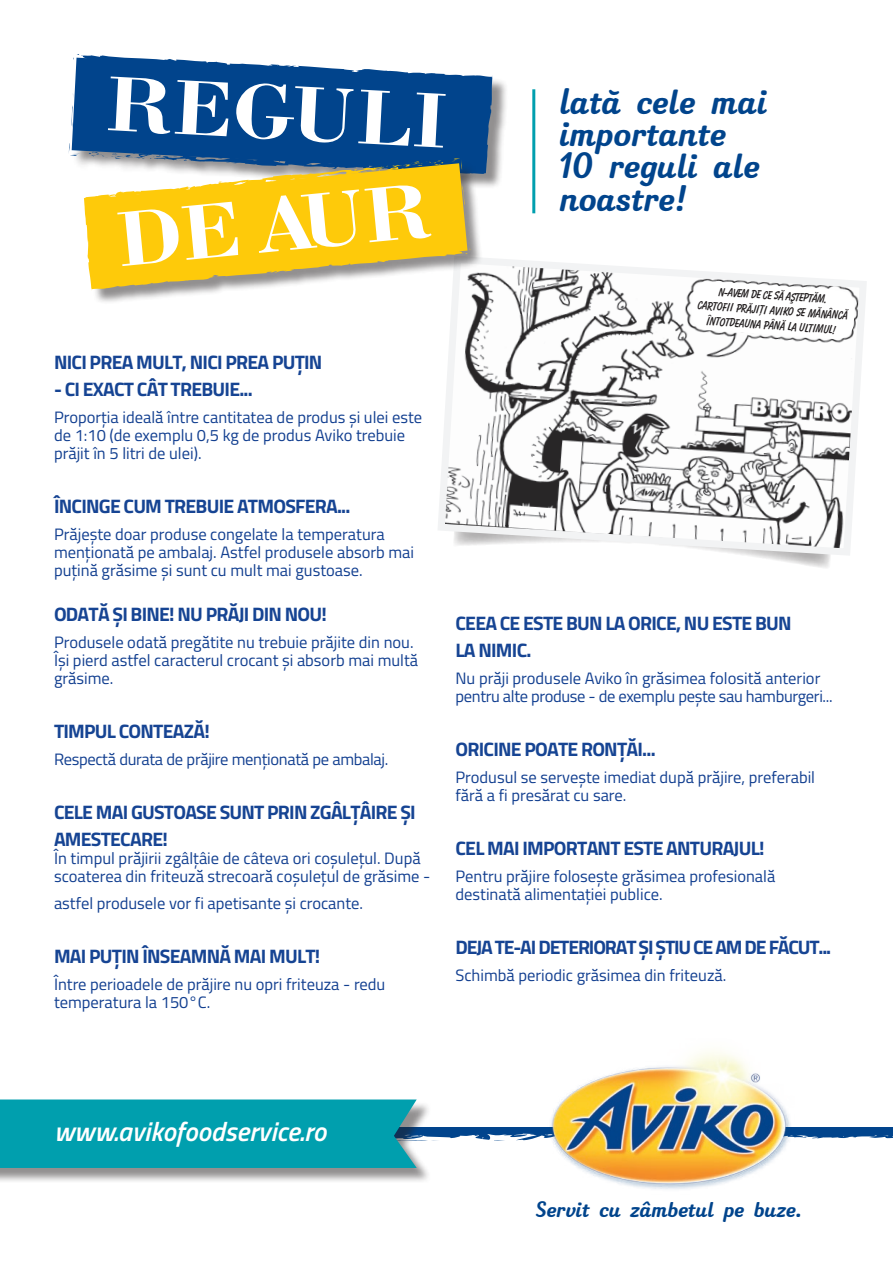
<style>
.page{position:relative;width:893px;height:1263px;background:#fff}
.page>*{position:absolute;margin:0;border:0;box-sizing:border-box;transform-origin:0 0}
.t1{font:700 81.9px "Bodoni";color:#fff;scale:1.09 1}
.t2{font:41.55px/32.1px "softipenscript";color:#01448c}
.t3{font:italic 600 27px "Titillium";color:#fff}
.t4{font:25.5px "softipenscript";color:#01448c}
.t5{font:700 19.5px/27px "Titillium";letter-spacing:-.04em;color:#164493}
.t6{font:700 19.5px "Titillium";letter-spacing:-.06em;color:#164493}
.t7{font:16.5px/18px "Titillium";color:#123f90}
.t8{font:16.5px "Titillium";letter-spacing:-.02em;color:#123f90}
.t9{font:12px/15px "Balloon Bd EU";color:#231f20;text-align:center}
</style>
<div class="page">
<svg style="left:772px;top:559px;width:58px;height:9px"></svg>
<svg style="left:438px;top:258px;width:429px;height:301px"></svg>
<img style="left:565px;top:1051px;width:211px;height:138px">
<div style="left:71px;top:57px;width:437px;height:133px;background:#231f20;opacity:.5"></div>
<svg style="left:71px;top:105px;width:2px;height:23px"></svg>
<svg style="left:69px;top:143px;width:11px;height:13px"></svg>
<svg style="left:80px;top:55px;width:412px;height:119px;background:#1d5898"></svg>
<svg style="left:88px;top:152px;width:103px;height:9px"></svg>
<svg style="left:214px;top:155px;width:23px;height:6px"></svg>
<svg style="left:274px;top:158px;width:6px;height:3px"></svg>
<svg style="left:328px;top:159px;width:9px;height:2px"></svg>
<svg style="left:73px;top:54px;width:6px;height:7px"></svg>
<div style="left:86px;top:161px;width:400px;height:144px;background:#231f20;opacity:.5"></div>
<svg style="left:85px;top:163px;width:382px;height:124px"></svg>
<svg style="left:451px;top:158px;width:11px;height:8px"></svg>
<svg style="left:84px;top:166px;width:381px;height:124px;background:#f3cd3f"></svg>
<svg style="left:108px;top:196px;width:6px;height:5px"></svg>
<svg style="left:350px;top:160px;width:94px;height:12px"></svg>
<svg style="left:309px;top:168px;width:29px;height:11px"></svg>
<svg style="left:270px;top:180px;width:6px;height:5px"></svg>
<svg style="left:220px;top:188px;width:7px;height:2px"></svg>
<svg style="left:465px;top:247px;width:6px;height:7px"></svg>
<hr style="left:532px;top:89px;width:3px;height:124px;background:#009fae">
<div style="left:0;top:1101px;width:432px;height:83px;background:#231f20;opacity:.5"></div>
<svg style="left:0;top:1099px;width:893px;height:69px"></svg>
<svg style="left:690px;top:280px;width:166px;height:60px"></svg>
<h1 class="t1" style="left:108px;top:53px;width:316px;rotate:3deg">REGULI</h1>
<h1 class="t1" style="left:112px;top:188px;width:291px;rotate:-5deg">DE AUR</h1>
<p class="t5" style="left:54px;top:348px;width:270px">NICI PREA MULT, NICI PREA PUŢIN</p>
<p class="t5" style="left:54px;top:375px;width:200px">- CI EXACT CÂT TREBUIE...</p>
<p class="t7" style="left:54px;top:407px;width:370px">Proporţia ideală între cantitatea de produs şi ulei este de 1:10 (de exemplu 0,5 kg de produs Aviko trebuie prăjit în 5 litri de ulei).</p>
<p class="t5" style="left:54px;top:492px;width:298px">ÎNCINGE CUM TREBUIE ATMOSFERA...</p>
<p class="t7" style="left:54px;top:524px;width:362px">Prăjeşte doar produse congelate la temperatura menţionată pe ambalaj. Astfel produsele absorb mai puţină grăsime şi sunt cu mult mai gustoase.</p>
<p class="t5" style="left:54px;top:600px;width:274px">ODATĂ ŞI BINE! NU PRĂJI DIN NOU!</p>
<p class="t7" style="left:54px;top:632px;width:366px">Produsele odată pregătite nu trebuie prăjite din nou.<br>Îşi pierd astfel caracterul crocant şi absorb mai multă grăsime.</p>
<p class="t5" style="left:54px;top:717px;width:157px">TIMPUL CONTEAZĂ!</p>
<p class="t8" style="left:54px;top:747px;width:336px">Respectă durata de prăjire menţionată pe ambalaj.</p>
<p class="t5" style="left:54px;top:798px;width:363px">CELE MAI GUSTOASE SUNT PRIN ZGÂLŢÂIRE ŞI<br>AMESTECARE!</p>
<p class="t7" style="left:54px;top:848px;width:378px">În timpul prăjirii zgâlţâie de câteva ori coşuleţul. După scoaterea din friteuză strecoară coşuleţul de grăsime -</p>
<p class="t7" style="left:54px;top:893px;width:311px">astfel produsele vor fi apetisante şi crocante.</p>
<p class="t5" style="left:54px;top:942px;width:268px">MAI PUŢIN ÎNSEAMNĂ MAI MULT!</p>
<p class="t7" style="left:54px;top:974px;width:333px">Între perioadele de prăjire nu opri friteuza - redu temperatura la 150°C.</p>
<h2 class="t2" style="left:559px;top:90px;width:209px">Iată cele mai importante<br>10 reguli ale noastre!</h2>
<p class="t9" style="left:699px;top:282px;width:152px;rotate:4deg">N-avem de ce să aşteptăm.<br>Cartofii prăjiți Aviko se mănâncă întotdeauna până la ultimul!</p>
<p class="t5" style="left:455px;top:609px;width:338px">CEEA CE ESTE BUN LA ORICE, NU ESTE BUN<br>LA NIMIC.</p>
<p class="t7" style="left:455px;top:668px;width:379px">Nu prăji produsele Aviko în grăsimea folosită anterior pentru alte produse - de exemplu peşte sau hamburgeri...</p>
<p class="t5" style="left:455px;top:735px;width:202px">ORICINE POATE RONŢĂI...</p>
<p class="t7" style="left:455px;top:767px;width:361px">Produsul se serveşte imediat după prăjire, preferabil fără a fi presărat cu sare.</p>
<p class="t5" style="left:455px;top:834px;width:311px">CEL MAI IMPORTANT ESTE ANTURAJUL!</p>
<p class="t7" style="left:455px;top:866px;width:321px">Pentru prăjire foloseşte grăsimea profesională destinată alimentaţiei publice.</p>
<p class="t6" style="left:455px;top:932px;width:377px">DEJA TE-AI DETERIORAT ŞI ŞTIU CE AM DE FĂCUT...</p>
<p class="t7" style="left:455px;top:965px;width:272px">Schimbă periodic grăsimea din friteuză.</p>
<h3 class="t3" style="left:54px;top:1111px;width:274px">www.avikofoodservice.ro</h3>
<h3 class="t4" style="left:536px;top:1194px;width:267px">Servit cu zâmbetul pe buze.</h3>
</div>
